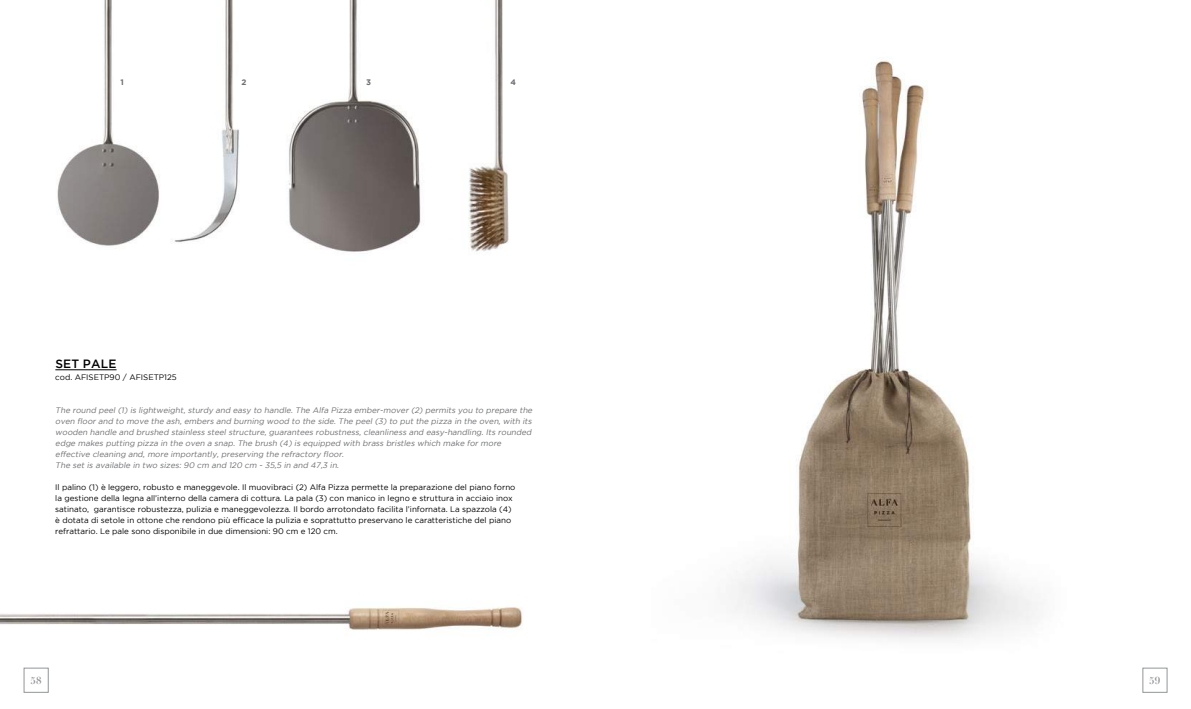
<style>
.page{position:relative;width:1191px;height:709px;background:#fff}
.page>*{position:absolute;margin:0;border:0;box-sizing:border-box;transform-origin:0 0}
.t1{font:500 12px "Gotham";color:#000}
.t2{font:700 10px "Didot";color:#939598}
.t3{font:italic 8px/11px "Gotham";color:#6d6e71}
.t4{font:8px/11px "Gotham";color:#000}
.t5{font:700 8px "Gotham";color:#6d6e71}
</style>
<div class="page">
<div style="left:24px;top:668px;width:24px;height:24px;border:1px solid #939598"></div>
<div style="left:1142px;top:668px;width:25px;height:24px;border:1px solid #939598"></div>
<hr style="left:55px;top:369px;width:62px;height:1px;background:#000">
<img style="left:57px;top:0;width:452px;height:252px">
<img style="left:0;top:607px;width:523px;height:23px">
<img style="left:729px;top:60px;width:309px;height:580px">
<p class="t5" style="left:121px;top:78px;width:5px">1</p>
<p class="t5" style="left:241px;top:78px;width:6px">2</p>
<p class="t5" style="left:366px;top:78px;width:6px">3</p>
<p class="t5" style="left:510px;top:78px;width:7px">4</p>
<h1 class="t1" style="left:55px;top:357px;width:54px">SET PALE</h1>
<p class="t4" style="left:55px;top:372px;width:123px">cod. AFISETP90 / AFISETP125</p>
<p class="t3" style="left:55px;top:405px;width:480px">The round peel (1) is lightweight, sturdy and easy to handle. The Alfa Pizza ember-mover (2) permits you to prepare the oven floor and to move the ash, embers and burning wood to the side. The peel (3) to put the pizza in the oven, with its wooden handle and brushed stainless steel structure, guarantees robustness, cleanliness and easy-handling. Its rounded edge makes putting pizza in the oven a snap. The brush (4) is equipped with brass bristles which make for more effective cleaning and, more importantly, preserving the refractory floor.<br>The set is available in two sizes: 90 cm and 120 cm - 35,5 in and 47,3 in.</p>
<p class="t4" style="left:55px;top:482px;width:461px">Il palino (1) è leggero, robusto e maneggevole. Il muovibraci (2) Alfa Pizza permette la preparazione del piano forno la gestione della legna all’interno della camera di cottura. La pala (3) con manico in legno e struttura in acciaio inox satinato, garantisce robustezza, pulizia e maneggevolezza. Il bordo arrotondato facilita l’infornata. La spazzola (4) è dotata di setole in ottone che rendono più efficace la pulizia e soprattutto preservano le caratteristiche del piano refrattario. Le pale sono disponibile in due dimensioni: 90 cm e 120 cm.</p>
<p class="t2" style="left:31px;top:674px;width:13px">58</p>
<p class="t2" style="left:1149px;top:674px;width:13px">59</p>
</div>
